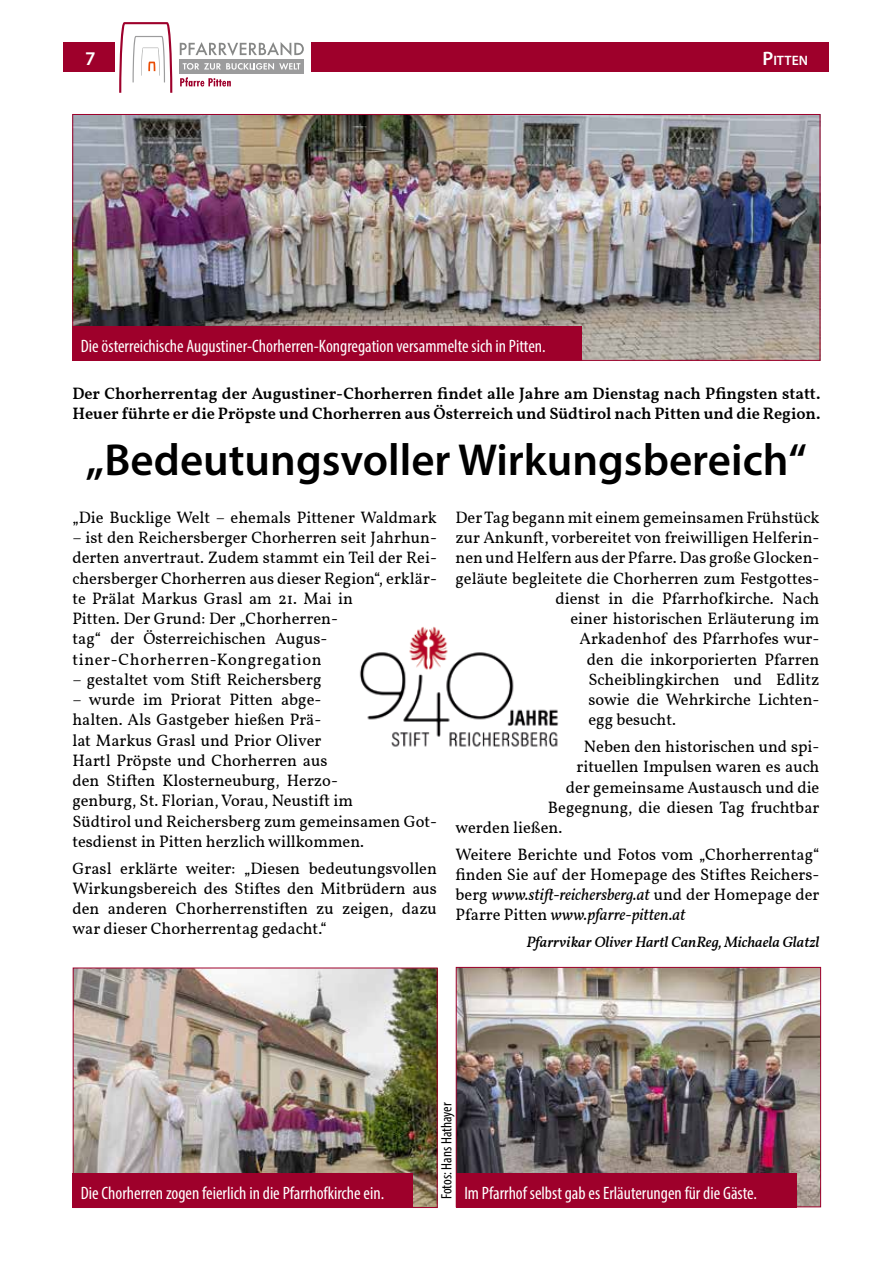
<style>
.page{position:relative;width:893px;height:1263px;background:#fff}
.page>*{position:absolute;margin:0;border:0;box-sizing:border-box;transform-origin:0 0}
.t1{font:600 45px "Myriad Pro";color:#000}
.t2{font:600 19.5px "Myriad Pro";color:#fff}
.t3{font:condensed 18px "Myriad Pro";color:#fff}
.t4{font:16.5px/20.2px "Vollkorn";color:#000}
.t5{font:600 16.5px/20.2px "Vollkorn";color:#000}
.t6{font:italic 500 15px "Vollkorn";color:#000}
.t7{font:condensed 15px "Myriad Pro";color:#000}
.t8{font:600 13.65px "Myriad Pro";color:#fff}
.s1{font-size:19.5px}
.s2{font-style:italic}
</style>
<div class="page">
<div style="left:64px;top:43px;width:765px;height:29px;background:#9e002b"></div>
<div style="left:115px;top:22px;width:195px;height:71px;background:#fff"></div>
<div style="left:179px;top:59px;width:125px;height:15px;background:#9c9c9d"></div>
<svg style="left:183px;top:63px;width:117px;height:7px"></svg>
<svg style="left:180px;top:42px;width:124px;height:14px"></svg>
<svg style="left:119px;top:22px;width:53px;height:71px"></svg>
<svg style="left:180px;top:77px;width:51px;height:9px"></svg>
<img style="left:458px;top:969px;width:361px;height:236px">
<img style="left:74px;top:116px;width:744px;height:243px">
<img style="left:75px;top:970px;width:361px;height:236px">
<div style="left:73px;top:968px;width:365px;height:240px;border:1px solid #9e002b"></div>
<img style="left:359px;top:626px;width:200px;height:121px">
<div style="left:72px;top:1173px;width:341px;height:34px;background:#9e002b"></div>
<div style="left:456px;top:1173px;width:340px;height:34px;background:#9e002b"></div>
<div style="left:72px;top:327px;width:510px;height:34px;background:#9e002b"></div>
<p class="t2" style="left:85px;top:46px;width:12px">7</p>
<p class="t8" style="left:762px;top:51px;width:47px"><span class="s1">P</span>itten</p>
<p class="t3" style="left:81px;top:335px;width:466px">Die österreichische Augustiner-Chorherren-Kongregation versammelte sich in Pitten.</p>
<p class="t5" style="left:72px;top:382px;width:749px">Der Chorherrentag der Augustiner-Chorherren findet alle Jahre am Dienstag nach Pfingsten statt.<br>Heuer führte er die Pröpste und Chorherren aus Österreich und Südtirol nach Pitten und die Region.</p>
<h1 class="t1" style="left:86px;top:431px;width:722px">„Bedeutungsvoller Wirkungsbereich“</h1>
<p class="t4" style="left:72px;top:506px;width:366px">„Die Bucklige Welt – ehemals Pittener Waldmark</p>
<p class="t4" style="left:72px;top:526px;width:366px">– ist den Reichersberger Chorherren seit Jahrhun&shy;derten anvertraut. Zudem stammt ein Teil der Rei&shy;chersberger Chorherren aus dieser Region“, erklär&shy;te Prälat Markus Grasl am 21. Mai in<br>Pitten. Der Grund: Der „Chorherren-<br>tag“ der Österreichischen Augus&shy;tiner-Chorherren-Kongregation</p>
<p class="t4" style="left:72px;top:668px;width:251px">– gestaltet vom Stift Reichersberg</p>
<p class="t4" style="left:72px;top:688px;width:366px">– wurde im Priorat Pitten abge-<br>halten. Als Gastgeber hießen Prä-<br>lat Markus Grasl und Prior Oliver<br>Hartl Pröpste und Chorherren aus<br>den Stiften Klosterneuburg, Herzo-<br>genburg, St. Florian, Vorau, Neustift im<br>Südtirol und Reichersberg zum gemeinsamen Got&shy;tesdienst in Pitten herzlich willkommen.</p>
<p class="t4" style="left:72px;top:857px;width:366px;text-align:justify">Grasl erklärte weiter: „Diesen bedeutungsvollen Wirkungsbereich des Stiftes den Mitbrüdern aus den anderen Chorherrenstiften zu zeigen, dazu war dieser Chorherrentag gedacht.“</p>
<p class="t4" style="left:456px;top:506px;width:365px">Der Tag begann mit einem gemeinsamen Frühstück</p>
<p class="t4" style="left:456px;top:526px;width:365px">zur Ankunft, vorbereitet von freiwilligen Helferin-</p>
<p class="t4" style="left:456px;top:547px;width:365px">nen und Helfern aus der Pfarre. Das große Glocken-</p>
<p class="t4" style="left:456px;top:567px;width:365px">geläute begleitete die Chorherren zum Festgottes-</p>
<p class="t4" style="left:555px;top:587px;width:265px">dienst in die Pfarrhofkirche. Nach</p>
<p class="t4" style="left:570px;top:607px;width:250px">einer historischen Erläuterung im</p>
<p class="t4" style="left:579px;top:628px;width:242px">Arkadenhof des Pfarrhofes wur-</p>
<p class="t4" style="left:587px;top:648px;width:234px">den die inkorporierten Pfarren</p>
<p class="t4" style="left:588px;top:668px;width:232px">Scheiblingkirchen und Edlitz</p>
<p class="t4" style="left:588px;top:688px;width:232px">sowie die Wehrkirche Lichten-</p>
<p class="t4" style="left:588px;top:709px;width:89px">egg besucht.</p>
<p class="t4" style="left:584px;top:735px;width:237px">Neben den historischen und spi-</p>
<p class="t4" style="left:576px;top:755px;width:245px">rituellen Impulsen waren es auch</p>
<p class="t4" style="left:566px;top:776px;width:255px">der gemeinsame Austausch und die</p>
<p class="t4" style="left:548px;top:796px;width:273px">Begegnung, die diesen Tag fruchtbar</p>
<p class="t4" style="left:456px;top:816px;width:108px">werden ließen.</p>
<p class="t4" style="left:456px;top:843px;width:365px;text-align:justify">Weitere Berichte und Fotos vom „Chorherrentag“ finden Sie auf der Homepage des Stiftes Reichers&shy;berg <span class="s2">www.stift-reichersberg.at</span> und der Homepage der Pfarre Pitten <span class="s2">www.pfarre-pitten.at</span></p>
<p class="t6" style="left:526px;top:931px;width:294px">Pfarrvikar Oliver Hartl CanReg, Michaela Glatzl</p>
<p class="t3" style="left:81px;top:1182px;width:305px">Die Chorherren zogen feierlich in die Pfarrhofkirche ein.</p>
<p class="t7" style="left:437px;top:1199px;width:98px;rotate:-90deg">Fotos: Hans Hathayer</p>
<p class="t3" style="left:464px;top:1182px;width:294px">Im Pfarrhof selbst gab es Erläuterungen für die Gäste.</p>
</div>
